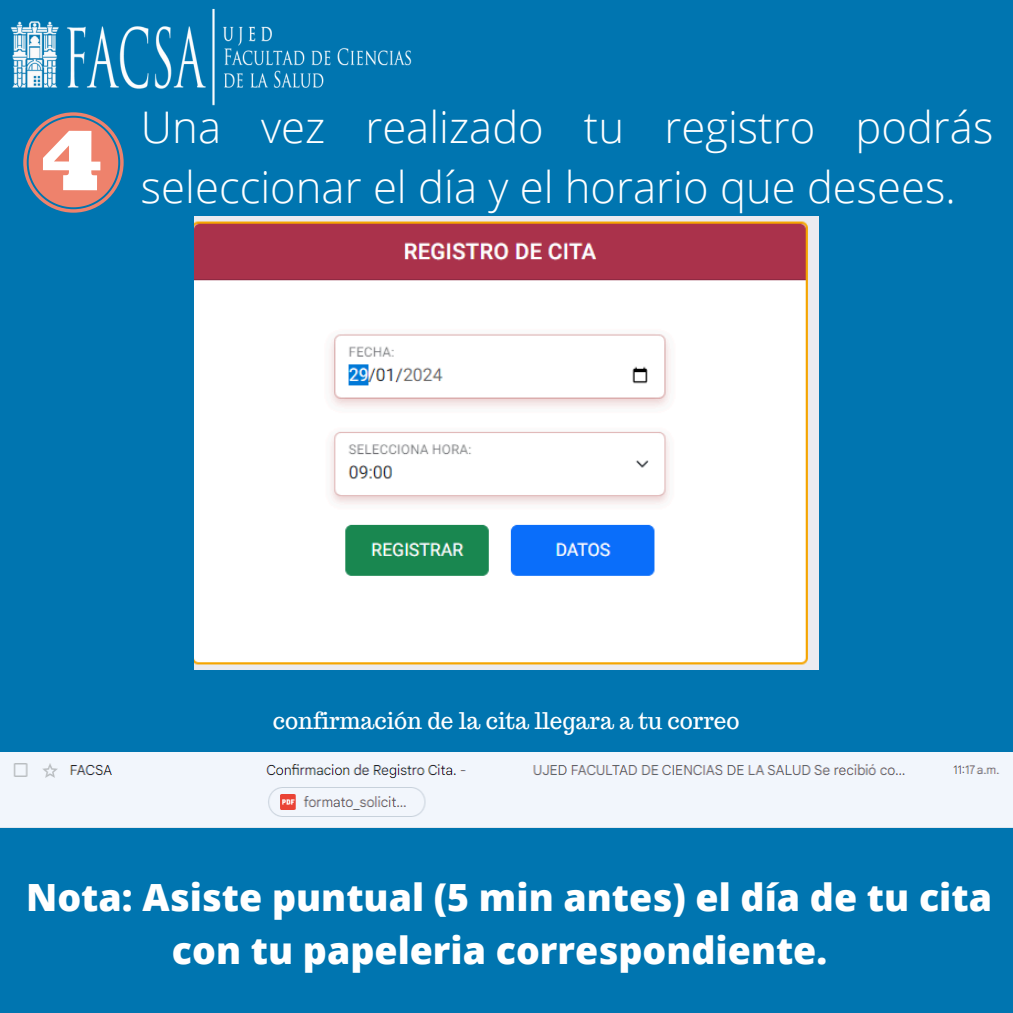
<style>
.page{position:relative;width:1013px;height:1013px;background:#fff}
.page>*{position:absolute;margin:0;border:0;box-sizing:border-box;transform-origin:0 0}
.t1{font:300 43.62px/60.4px "Open Sans";color:#fff}
.t2{font:800 37.5px/52.5px "Open Sans";color:#fff;text-align:center}
.t3{font:22.5px "Trocchi";color:#fff}
</style>
<div class="page">
<div style="left:0;top:0;width:1012px;height:1012px;background:#0075b0"></div>
<img style="left:10px;top:8px;width:402px;height:98px">
<svg style="left:23px;top:112px;width:101px;height:101px"></svg>
<img style="left:194px;top:217px;width:624px;height:453px">
<img style="left:0;top:752px;width:1012px;height:75px">
<h1 class="t1" style="left:141px;top:95px;width:853px">Una vez realizado tu registro podrás seleccionar el día y el horario que desees.</h1>
<p class="t3" style="left:273px;top:706px;width:468px">confirmación de la cita llegara a tu correo</p>
<p class="t2" style="left:26px;top:870px;width:967px">Nota: Asiste puntual (5 min antes) el día de tu cita con tu papeleria correspondiente.</p>
</div>
